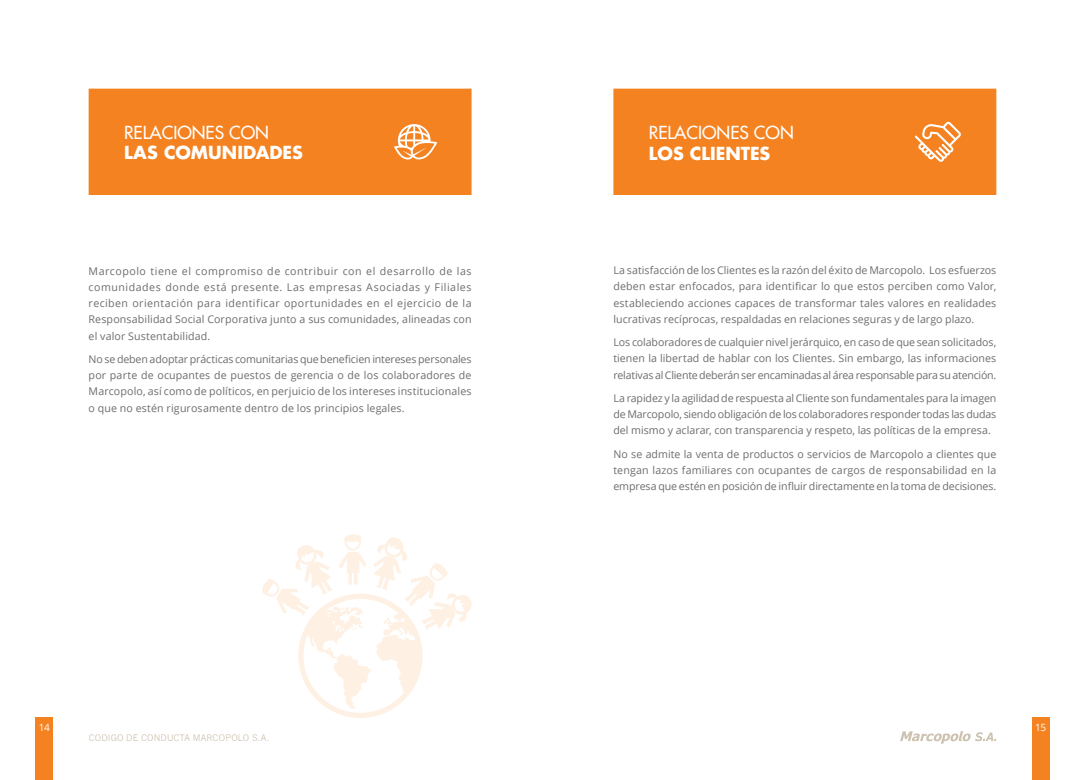
<style>
.page{position:relative;width:1085px;height:780px;background:#fff}
.page>*{position:absolute;margin:0;border:0;box-sizing:border-box;transform-origin:0 0}
.t1{font:500 17.5px "Futura Std";color:#fff}
.t2{font:700 17.5px "Futura Std";color:#fff}
.t3{font:10.62px/16.2px "Open Sans";letter-spacing:.005em;color:#6c6d70;text-align:justify}
.t4{font:10px "Open Sans";color:#fff}
.t5{font:8.75px "News Gothic";letter-spacing:.015em;color:#cdc1af}
</style>
<div class="page">
<div style="left:1031px;top:718px;width:18px;height:62px;background:#f58220"></div>
<div style="left:35px;top:718px;width:18px;height:62px;background:#f58220"></div>
<svg style="left:900px;top:731px;width:96px;height:12px"></svg>
<div style="left:89px;top:89px;width:382px;height:106px;background:#f58220"></div>
<div style="left:613px;top:89px;width:383px;height:106px;background:#f58220"></div>
<svg style="left:914px;top:122px;width:47px;height:40px"></svg>
<svg style="left:394px;top:124px;width:43px;height:35px"></svg>
<svg style="left:262px;top:534px;width:210px;height:184px"></svg>
<h1 class="t1" style="left:124px;top:122px;width:146px">RELACIONES CON</h1>
<h1 class="t2" style="left:124px;top:141px;width:180px">LAS COMUNIDADES</h1>
<p class="t3" style="left:89px;top:262px;width:384px">Marcopolo tiene el compromiso de contribuir con el desarrollo de las comunidades donde está presente. Las empresas Asociadas y Filiales reciben orientación para identificar oportunidades en el ejercicio de la Responsabilidad Social Corporativa junto a sus comunidades, alineadas con el valor Sustentabilidad.</p>
<p class="t3" style="left:89px;top:350px;width:384px">No se deben adoptar prácticas comunitarias que beneficien intereses personales por parte de ocupantes de puestos de gerencia o de los colaboradores de Marcopolo, así como de políticos, en perjuicio de los intereses institucionales o que no estén rigurosamente dentro de los principios legales.</p>
<h1 class="t1" style="left:648px;top:121px;width:146px">RELACIONES CON</h1>
<h1 class="t2" style="left:648px;top:141px;width:123px">LOS CLIENTES</h1>
<p class="t3" style="left:613px;top:262px;width:384px">La satisfacción de los Clientes es la razón del éxito de Marcopolo. Los esfuerzos deben estar enfocados, para identificar lo que estos perciben como Valor, estableciendo acciones capaces de transformar tales valores en realidades lucrativas recíprocas, respaldadas en relaciones seguras y de largo plazo.</p>
<p class="t3" style="left:613px;top:334px;width:384px">Los colaboradores de cualquier nivel jerárquico, en caso de que sean solicitados, tienen la libertad de hablar con los Clientes. Sin embargo, las informaciones relativas al Cliente deberán ser encaminadas al área responsable para su atención.</p>
<p class="t3" style="left:613px;top:389px;width:384px">La rapidez y la agilidad de respuesta al Cliente son fundamentales para la imagen de Marcopolo, siendo obligación de los colaboradores responder todas las dudas del mismo y aclarar, con transparencia y respeto, las políticas de la empresa.</p>
<p class="t3" style="left:613px;top:445px;width:384px">No se admite la venta de productos o servicios de Marcopolo a clientes que tengan lazos familiares con ocupantes de cargos de responsabilidad en la empresa que estén en posición de influir directamente en la toma de decisiones.</p>
<p class="t4" style="left:39px;top:720px;width:13px">14</p>
<p class="t4" style="left:1034px;top:720px;width:12px">15</p>
<p class="t5" style="left:89px;top:732px;width:182px">CODIGO DE CONDUCTA MARCOPOLO S.A.</p>
</div>
